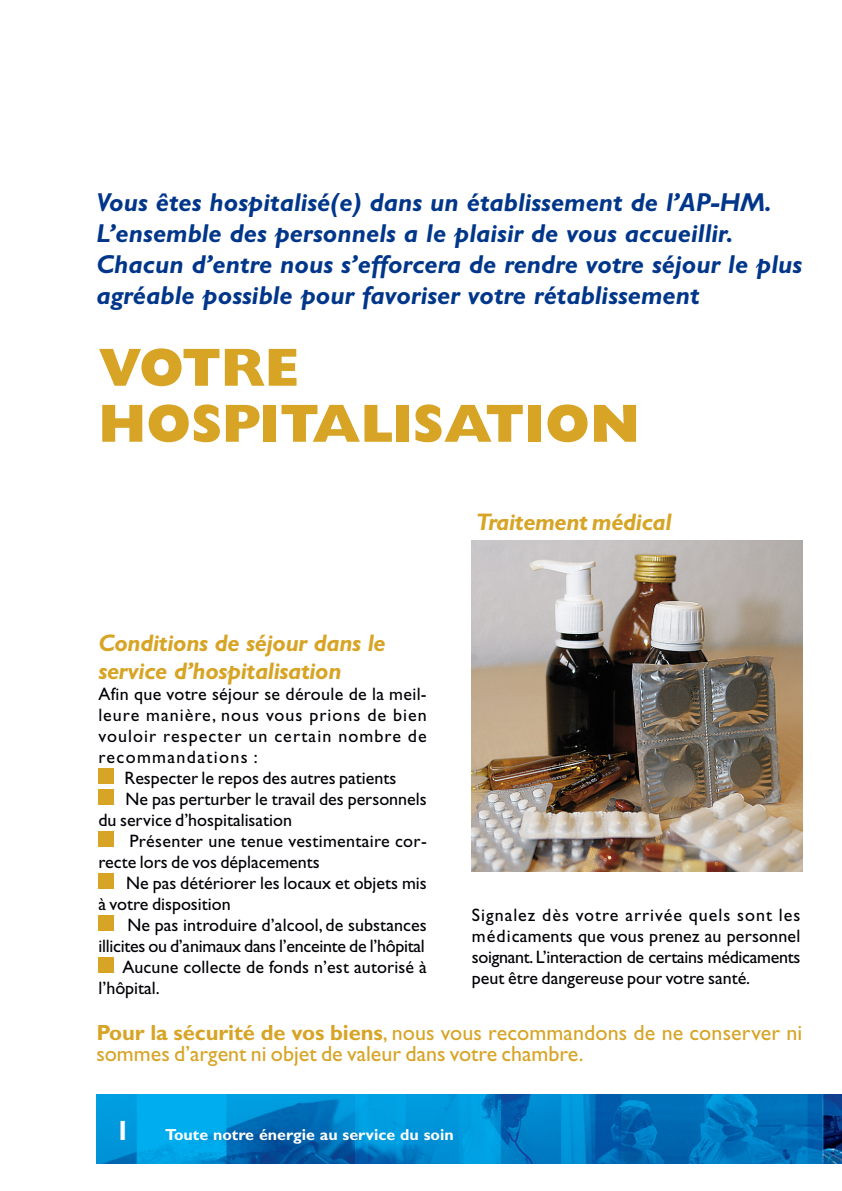
<style>
.page{position:relative;width:842px;height:1191px;background:#fff}
.page>*{position:absolute;margin:0;border:0;box-sizing:border-box;transform-origin:0 0}
.t1{font:800 54px/56px "Gill Sans";color:#d7a425}
.t2{font:italic 700 26px/31.2px "Gill Sans";color:#00368a}
.t3{font:italic 700 24px/28px "Gill Sans";letter-spacing:-.015em;color:#d7a425}
.t4{font:22px/21px "Gill Sans";color:#d7a425}
.t5{font:18px/21px "Gill Sans";color:#000106;text-align:justify}
.t6{font:18px "Gill Sans";letter-spacing:.055em;color:#000106}
.t7{font:18px "Gill Sans";letter-spacing:.06em;color:#000106}
.t8{font:18px "Gill Sans";letter-spacing:.075em;color:#000106}
.t9{font:700 16px "Gill Sans";color:#fff}
.s1{font-weight:700}
.s2{font-size:28px}
</style>
<div class="page">
<img style="left:96px;top:1094px;width:746px;height:69px">
<div style="left:98px;top:957px;width:16px;height:16px;background:#d7a425"></div>
<div style="left:98px;top:915px;width:16px;height:16px;background:#d7a425"></div>
<div style="left:98px;top:873px;width:16px;height:16px;background:#d7a425"></div>
<div style="left:98px;top:831px;width:16px;height:16px;background:#d7a425"></div>
<div style="left:98px;top:789px;width:16px;height:16px;background:#d7a425"></div>
<div style="left:98px;top:768px;width:16px;height:16px;background:#d7a425"></div>
<img style="left:472px;top:541px;width:330px;height:330px">
<p class="t2" style="left:96px;top:186px;width:707px">Vous êtes hospitalisé(e) dans un établissement de l’AP-HM.<br>L’ensemble des personnels a le plaisir de vous accueillir.<br>Chacun d’entre nous s’efforcera de rendre votre séjour le plus agréable possible pour favoriser votre rétablissement</p>
<h1 class="t1" style="left:98px;top:344px;width:543px">VOTRE<br>HOSPITALISATION</h1>
<h3 class="t3" style="left:98px;top:631px;width:289px">Conditions de séjour dans le service d’hospitalisation</h3>
<p class="t5" style="left:98px;top:685px;width:330px">Afin que votre séjour se déroule de la meil-</p>
<p class="t6" style="left:98px;top:708px;width:330px">leure manière, nous vous prions de bien</p>
<p class="t7" style="left:98px;top:729px;width:330px">vouloir respecter un certain nombre de</p>
<p class="t8" style="left:98px;top:750px;width:161px">recommandations :</p>
<p class="t5" style="left:124px;top:769px;width:273px">Respecter le repos des autres patients</p>
<p class="t5" style="left:126px;top:790px;width:303px">Ne pas perturber le travail des personnels</p>
<p class="t5" style="left:98px;top:811px;width:195px">du service d’hospitalisation</p>
<p class="t5" style="left:129px;top:832px;width:299px">Présenter une tenue vestimentaire cor-</p>
<p class="t5" style="left:98px;top:853px;width:223px">recte lors de vos déplacements</p>
<p class="t5" style="left:126px;top:874px;width:302px">Ne pas détériorer les locaux et objets mis</p>
<p class="t5" style="left:98px;top:895px;width:134px">à votre disposition</p>
<p class="t5" style="left:127px;top:916px;width:301px">Ne pas introduire d’alcool, de substances</p>
<p class="t5" style="left:98px;top:937px;width:328px">illicites ou d’animaux dans l’enceinte de l’hôpital</p>
<p class="t5" style="left:122px;top:958px;width:306px">Aucune collecte de fonds n’est autorisé à</p>
<p class="t5" style="left:98px;top:979px;width:63px">l’hôpital.</p>
<h3 class="t3" style="left:476px;top:510px;width:197px">Traitement médical</h3>
<p class="t5" style="left:472px;top:906px;width:330px">Signalez dès votre arrivée quels sont les médicaments que vous prenez au personnel soignant. L’interaction de certains médicaments peut être dangereuse pour votre santé.</p>
<p class="t4" style="left:96px;top:1024px;width:707px"><span class="s1">Pour la sécurité de vos biens</span>, nous vous recommandons de ne conserver ni sommes d’argent ni objet de valeur dans votre chambre.</p>
<p class="t9" style="left:115px;top:1128px;width:340px"><span class="s2">1</span> Toute notre énergie au service du soin</p>
</div>
